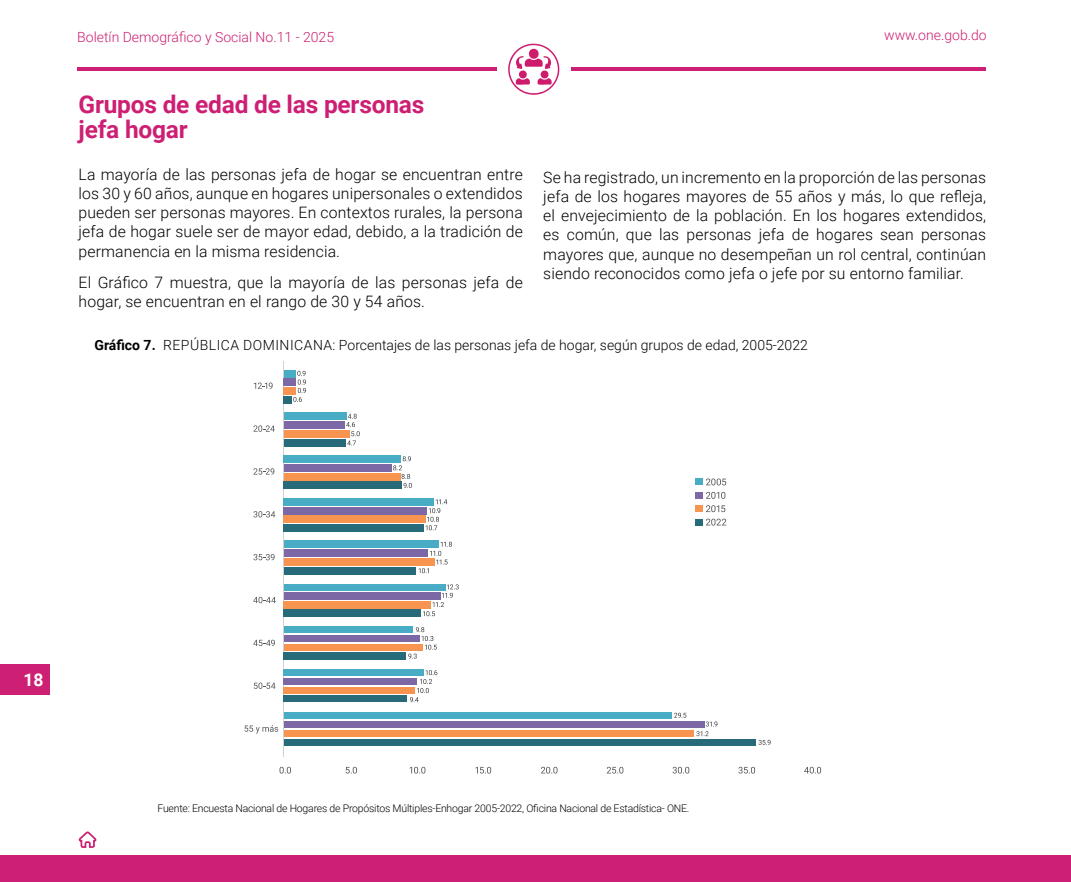
<style>
.page{position:relative;width:1071px;height:882px;background:#fff}
.page>*{position:absolute;margin:0;border:0;box-sizing:border-box;transform-origin:0 0}
.t1{font:700 24.5px/24.5px "Roboto";letter-spacing:-.01em;color:#cd1f73}
.t2{font:700 17.5px "Roboto";color:#fff}
.t3{font:300 15.75px/19.2px "Roboto";letter-spacing:.01em;color:#000;text-align:justify}
.t4{font:300 14px "Roboto";color:#000}
.t5{font:300 14px "Roboto";color:#cd1f73}
.t6{font:300 10.5px "Roboto";letter-spacing:-.02em;color:#000}
.s1{font-weight:700}
</style>
<div class="page">
<div style="left:0;top:665px;width:49px;height:30px;background:#cd1f73"></div>
<div style="left:0;top:856px;width:1071px;height:26px;background:#cd1f73"></div>
<svg style="left:78px;top:832px;width:19px;height:16px"></svg>
<hr style="left:77px;top:67px;width:420px;height:4px;background:#cd1f73">
<hr style="left:571px;top:67px;width:415px;height:4px;background:#cd1f73">
<svg style="left:508px;top:43px;width:52px;height:52px"></svg>
<div style="left:283px;top:541px;width:156px;height:7px;background:#48adc4"></div>
<div style="left:283px;top:550px;width:145px;height:7px;background:#7b68a5"></div>
<div style="left:283px;top:559px;width:152px;height:7px;background:#f79550"></div>
<div style="left:283px;top:567px;width:133px;height:7px;background:#276b7a"></div>
<svg style="left:419px;top:542px;width:33px;height:31px"></svg>
<div style="left:284px;top:413px;width:63px;height:7px;background:#48adc4"></div>
<div style="left:284px;top:712px;width:388px;height:7px;background:#48adc4"></div>
<div style="left:284px;top:421px;width:61px;height:7px;background:#7b68a5"></div>
<div style="left:284px;top:721px;width:420px;height:7px;background:#7b68a5"></div>
<div style="left:284px;top:430px;width:66px;height:7px;background:#f79550"></div>
<div style="left:284px;top:730px;width:410px;height:7px;background:#f79550"></div>
<div style="left:284px;top:439px;width:62px;height:7px;background:#276b7a"></div>
<div style="left:284px;top:739px;width:472px;height:6px;background:#276b7a"></div>
<hr style="left:283px;top:361px;width:1px;height:396px;background:#cfd2d1">
<svg style="left:674px;top:713px;width:12px;height:5px"></svg>
<svg style="left:696px;top:722px;width:21px;height:14px"></svg>
<div style="left:284px;top:370px;width:11px;height:7px;background:#48adc4"></div>
<div style="left:284px;top:379px;width:12px;height:7px;background:#7b68a5"></div>
<div style="left:284px;top:387px;width:12px;height:8px;background:#f79550"></div>
<div style="left:284px;top:396px;width:8px;height:7px;background:#276b7a"></div>
<svg style="left:293px;top:371px;width:13px;height:31px"></svg>
<svg style="left:346px;top:414px;width:14px;height:32px"></svg>
<div style="left:284px;top:455px;width:117px;height:8px;background:#48adc4"></div>
<div style="left:284px;top:464px;width:108px;height:7px;background:#7b68a5"></div>
<div style="left:284px;top:473px;width:116px;height:7px;background:#f79550"></div>
<div style="left:284px;top:482px;width:118px;height:7px;background:#276b7a"></div>
<svg style="left:393px;top:456px;width:19px;height:32px"></svg>
<div style="left:283px;top:498px;width:151px;height:7px;background:#48adc4"></div>
<div style="left:283px;top:507px;width:144px;height:7px;background:#7b68a5"></div>
<div style="left:283px;top:516px;width:143px;height:7px;background:#f79550"></div>
<div style="left:283px;top:524px;width:141px;height:8px;background:#276b7a"></div>
<svg style="left:426px;top:499px;width:21px;height:32px"></svg>
<div style="left:283px;top:610px;width:138px;height:7px;background:#276b7a"></div>
<div style="left:284px;top:584px;width:161px;height:7px;background:#48adc4"></div>
<div style="left:284px;top:592px;width:156px;height:7px;background:#7b68a5"></div>
<div style="left:283px;top:601px;width:148px;height:7px;background:#f79550"></div>
<svg style="left:423px;top:584px;width:36px;height:32px"></svg>
<div style="left:284px;top:626px;width:129px;height:7px;background:#48adc4"></div>
<div style="left:284px;top:635px;width:135px;height:7px;background:#7b68a5"></div>
<div style="left:284px;top:644px;width:139px;height:7px;background:#f79550"></div>
<div style="left:283px;top:653px;width:123px;height:7px;background:#276b7a"></div>
<svg style="left:408px;top:627px;width:29px;height:32px"></svg>
<div style="left:283px;top:669px;width:140px;height:7px;background:#48adc4"></div>
<div style="left:283px;top:678px;width:134px;height:7px;background:#7b68a5"></div>
<div style="left:283px;top:687px;width:132px;height:7px;background:#f79550"></div>
<div style="left:283px;top:695px;width:124px;height:7px;background:#276b7a"></div>
<svg style="left:410px;top:670px;width:27px;height:32px"></svg>
<svg style="left:759px;top:740px;width:12px;height:5px"></svg>
<svg style="left:280px;top:767px;width:11px;height:7px"></svg>
<svg style="left:346px;top:767px;width:11px;height:7px"></svg>
<svg style="left:410px;top:767px;width:15px;height:7px"></svg>
<svg style="left:475px;top:767px;width:16px;height:7px"></svg>
<svg style="left:541px;top:767px;width:17px;height:7px"></svg>
<svg style="left:607px;top:767px;width:16px;height:7px"></svg>
<svg style="left:673px;top:767px;width:16px;height:7px"></svg>
<svg style="left:738px;top:767px;width:17px;height:7px"></svg>
<svg style="left:804px;top:767px;width:17px;height:7px"></svg>
<svg style="left:254px;top:383px;width:19px;height:6px"></svg>
<svg style="left:253px;top:425px;width:22px;height:7px"></svg>
<svg style="left:253px;top:468px;width:21px;height:7px"></svg>
<svg style="left:253px;top:511px;width:22px;height:6px"></svg>
<svg style="left:253px;top:554px;width:22px;height:6px"></svg>
<svg style="left:253px;top:597px;width:23px;height:6px"></svg>
<svg style="left:253px;top:640px;width:22px;height:6px"></svg>
<svg style="left:254px;top:683px;width:21px;height:6px"></svg>
<svg style="left:244px;top:725px;width:34px;height:9px"></svg>
<div style="left:695px;top:479px;width:7px;height:6px;background:#48adc4"></div>
<svg style="left:706px;top:479px;width:20px;height:6px"></svg>
<div style="left:695px;top:492px;width:7px;height:7px;background:#7b68a5"></div>
<svg style="left:706px;top:492px;width:19px;height:7px"></svg>
<div style="left:695px;top:505px;width:7px;height:7px;background:#f79550"></div>
<svg style="left:706px;top:505px;width:19px;height:7px"></svg>
<div style="left:695px;top:519px;width:7px;height:7px;background:#276b7a"></div>
<svg style="left:706px;top:519px;width:20px;height:7px"></svg>
<p class="t5" style="left:77px;top:27px;width:258px">Boletín Demográfico y Social No.11 - 2025</p>
<p class="t5" style="left:884px;top:26px;width:104px">www.one.gob.do</p>
<h1 class="t1" style="left:79px;top:91px;width:347px">Grupos de edad de las personas jefa hogar</h1>
<p class="t3" style="left:79px;top:164px;width:446px">La mayoría de las personas jefa de hogar se encuentran entre los 30 y 60 años, aunque en hogares unipersonales o extendidos pueden ser personas mayores. En contextos rurales, la persona jefa de hogar suele ser de mayor edad, debido, a la tradición de permanencia en la misma residencia.</p>
<p class="t3" style="left:79px;top:272px;width:446px">El Gráfico 7 muestra, que la mayoría de las personas jefa de hogar, se encuentran en el rango de 30 y 54 años.</p>
<p class="t3" style="left:543px;top:167px;width:444px">Se ha registrado, un incremento en la proporción de las personas jefa de los hogares mayores de 55 años y más, lo que refleja, el envejecimiento de la población. En los hogares extendidos, es común, que las personas jefa de hogares sean personas mayores que, aunque no desempeñan un rol central, continúan siendo reconocidos como jefa o jefe por su entorno familiar.</p>
<p class="t4" style="left:94px;top:335px;width:715px"><span class="s1">Gráfico 7.</span> REPÚBLICA DOMINICANA: Porcentajes de las personas jefa de hogar, según grupos de edad, 2005-2022</p>
<p class="t2" style="left:23px;top:668px;width:22px">18</p>
<p class="t6" style="left:158px;top:801px;width:533px">Fuente: Encuesta Nacional de Hogares de Propósitos Múltiples-Enhogar 2005-2022, Oficina Nacional de Estadística- ONE.</p>
</div>
